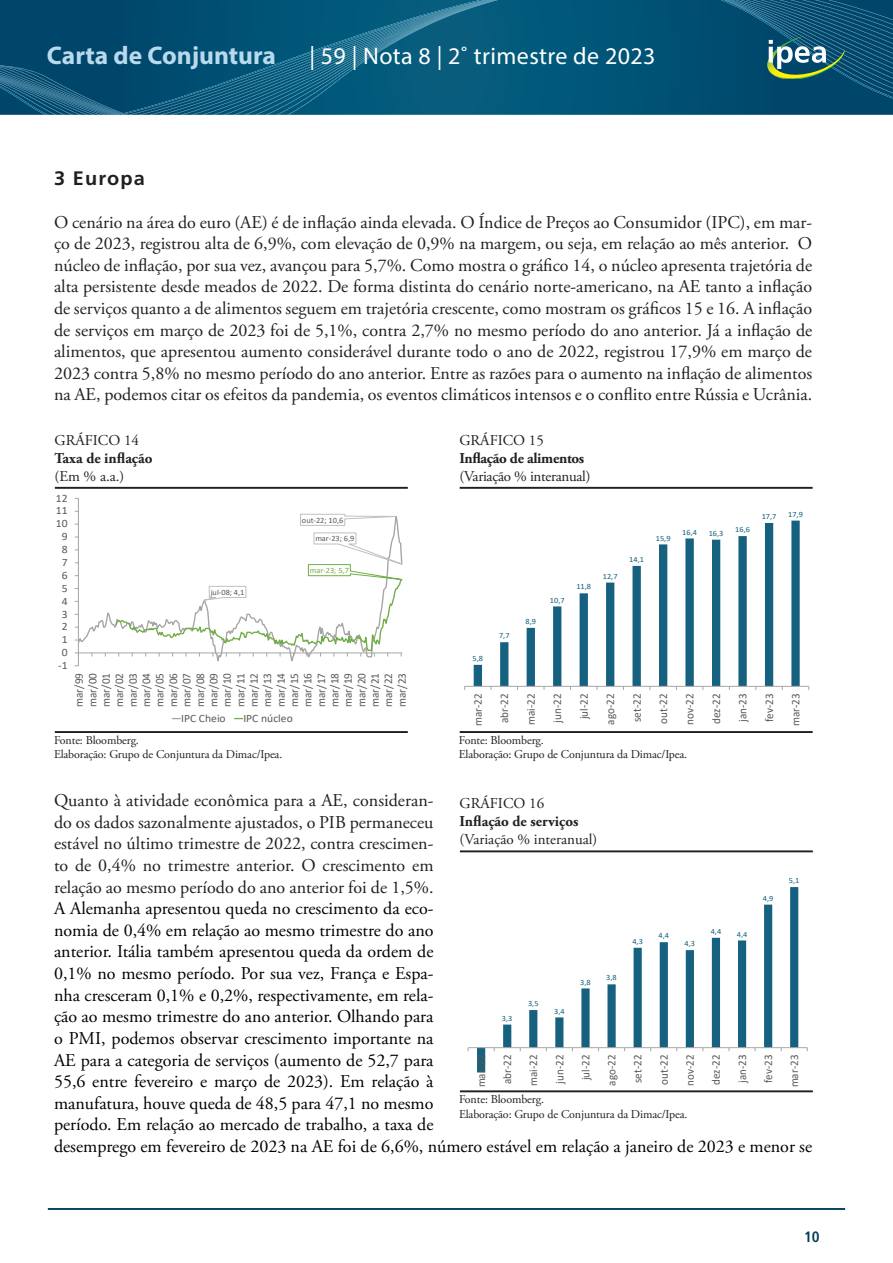
<style>
.page{position:relative;width:893px;height:1263px;background:#fff}
.page>*{position:absolute;margin:0;border:0;box-sizing:border-box;transform-origin:0 0}
.t1{font:700 25.5px "Myriad Pro";color:#b9d9ed}
.t2{font:24px "Myriad Pro";letter-spacing:.015em;color:#fff}
.Título_1{font:700 19.5px "Frutiger LT Pro";letter-spacing:.06em;color:#231f20}
.corpo_de_texto{font:18px/21.6px "Adobe Garamond Pro";color:#231f20;text-align:justify}
.corpo_de_texto-2{font:18px/21.6px "Adobe Garamond Pro";color:#000}
.t3{font:15px "Adobe Garamond Pro";color:#231f20}
.t4{font:700 15px "Adobe Garamond Pro";color:#231f20}
.t5{font:15px "Adobe Garamond Pro";letter-spacing:-.02em;color:#231f20}
.t6{font:700 15px "Adobe Garamond Pro";letter-spacing:-.02em;color:#231f20}
.t7{font:700 condensed 15px "Frutiger LT Pro";color:#013d59}
.t8{font:12px "Adobe Garamond Pro";letter-spacing:-.01em;color:#231f20}
.t9{font:11.55px/13.5px "Calibri";color:#595959;text-align:justify}
.t10{font:11.55px "Calibri";color:#595959;scale:.95 1}
.t11{font:11.55px "Calibri";color:#595959;scale:.96 1}
.t12{font:11.25px "Calibri";color:#595959;scale:1.04 1}
.t13{font:8.1px "Calibri";color:#595959;scale:1.04 1}
.t14{font:8.1px "Calibri";color:#70ad47;scale:1.04 1}
.t15{font:7.95px "Calibri";color:#176180;scale:1.04 1}
.t16{font:7.95px "Calibri";color:#176180;scale:1.05 1}
.s1{color:#231f20}
</style>
<div class="page">
<svg style="left:498px;top:0;width:395px;height:115px;background:#015376"></svg>
<svg style="left:0;top:0;width:498px;height:115px;background:#095779"></svg>
<hr style="left:48px;top:1208px;width:797px;height:2px;background:#013d59">
<svg style="left:721px;top:0;width:172px;height:100px;background:#165876"></svg>
<hr style="left:460px;top:1090px;width:353px;height:2px;background:#231f20">
<hr style="left:460px;top:850px;width:353px;height:2px;background:#231f20">
<svg style="left:477px;top:887px;width:321px;height:185px"></svg>
<hr style="left:468px;top:1047px;width:339px;height:1px;background:#a6a6a6">
<hr style="left:55px;top:731px;width:353px;height:2px;background:#231f20">
<hr style="left:55px;top:487px;width:353px;height:2px;background:#231f20">
<hr style="left:78px;top:498px;width:1px;height:168px;background:#a6a6a6">
<svg style="left:75px;top:510px;width:328px;height:156px"></svg>
<hr style="left:460px;top:731px;width:353px;height:2px;background:#231f20">
<hr style="left:460px;top:487px;width:353px;height:2px;background:#231f20">
<svg style="left:474px;top:521px;width:326px;height:165px"></svg>
<hr style="left:465px;top:686px;width:344px;height:1px;background:#a6a6a6">
<h1 class="t1" style="left:47px;top:39px;width:230px">Carta de Conjuntura</h1>
<h2 class="t2" style="left:309px;top:41px;width:347px">| 59 | Nota 8 | 2˚ trimestre de 2023</h2>
<p class="Título_1" style="left:54px;top:166px;width:92px">3 Europa</p>
<p class="corpo_de_texto" style="left:54px;top:212px;width:760px">O cenário na área do euro (AE) é de inflação ainda elevada. O Índice de Preços ao Consumidor (IPC), em mar&shy;ço de 2023, registrou alta de 6,9%, com elevação de 0,9% na margem, ou seja, em relação ao mês anterior. O núcleo de inflação, por sua vez, avançou para 5,7%. Como mostra o gráfico 14, o núcleo apresenta trajetória de alta persistente desde meados de 2022. De forma distinta do cenário norte-americano, na AE tanto a inflação de serviços quanto a de alimentos seguem em trajetória crescente, como mostram os gráficos 15 e 16. A inflação de serviços em março de 2023 foi de 5,1%, contra 2,7% no mesmo período do ano anterior. Já a inflação de alimentos, que apresentou aumento considerável durante todo o ano de 2022, registrou 17,9% em março de 2023 contra 5,8% no mesmo período do ano anterior. Entre as razões para o aumento na inflação de alimentos na AE, podemos citar os efeitos da pandemia, os eventos climáticos intensos e o conflito entre Rússia e Ucrânia.</p>
<p class="t3" style="left:55px;top:431px;width:86px">GRÁFICO 14</p>
<p class="t4" style="left:55px;top:449px;width:100px">Taxa de inflação</p>
<p class="t3" style="left:55px;top:467px;width:71px">(Em % a.a.)</p>
<p class="t12" style="left:56px;top:490px;width:13px">12</p>
<p class="t12" style="left:56px;top:503px;width:13px">11</p>
<p class="t12" style="left:56px;top:516px;width:13px">10</p>
<p class="t12" style="left:62px;top:529px;width:7px">9</p>
<p class="t12" style="left:62px;top:541px;width:7px">8</p>
<p class="t12" style="left:62px;top:554px;width:7px">7</p>
<p class="t12" style="left:62px;top:567px;width:7px">6</p>
<p class="t12" style="left:62px;top:580px;width:7px">5</p>
<p class="t12" style="left:62px;top:593px;width:7px">4</p>
<p class="t12" style="left:62px;top:606px;width:7px">3</p>
<p class="t12" style="left:62px;top:619px;width:7px">2</p>
<p class="t12" style="left:62px;top:632px;width:7px">1</p>
<p class="t12" style="left:62px;top:645px;width:7px">0</p>
<p class="t12" style="left:58px;top:657px;width:11px">-1</p>
<p class="t13" style="left:211px;top:586px;width:34px">jul-08; 4,1</p>
<p class="t13" style="left:302px;top:514px;width:41px">out-22; 10,6</p>
<p class="t13" style="left:315px;top:533px;width:39px">mar-23; 6,9</p>
<p class="t14" style="left:310px;top:565px;width:39px">mar-23; 5,7</p>
<p class="t9" style="left:72px;top:707px;width:35px;rotate:-90deg">mar/99 mar/00 mar/01 mar/02 mar/03 mar/04 mar/05 mar/06 mar/07 mar/08 mar/09 mar/10 mar/11 mar/12 mar/13 mar/14 mar/15 mar/16 mar/17 mar/18 mar/19 mar/20 mar/21 mar/22 mar/23</p>
<p class="t12" style="left:181px;top:710px;width:44px">IPC Cheio</p>
<p class="t12" style="left:243px;top:710px;width:49px">IPC núcleo</p>
<p class="t8" style="left:54px;top:733px;width:86px">Fonte: Bloomberg.</p>
<p class="t8" style="left:54px;top:747px;width:230px">Elaboração: Grupo de Conjuntura da Dimac/Ipea.</p>
<p class="t3" style="left:459px;top:431px;width:86px">GRÁFICO 15</p>
<p class="t6" style="left:459px;top:449px;width:126px">Inflação de alimentos</p>
<p class="t5" style="left:459px;top:467px;width:133px">(Variação % interanual)</p>
<p class="t15" style="left:472px;top:653px;width:12px">5,8</p>
<p class="t15" style="left:499px;top:630px;width:12px">7,7</p>
<p class="t15" style="left:525px;top:616px;width:12px">8,9</p>
<p class="t15" style="left:550px;top:594px;width:16px">10,7</p>
<p class="t15" style="left:576px;top:581px;width:16px">11,8</p>
<p class="t15" style="left:603px;top:570px;width:16px">12,7</p>
<p class="t15" style="left:629px;top:554px;width:16px">14,1</p>
<p class="t15" style="left:656px;top:532px;width:16px">15,9</p>
<p class="t15" style="left:682px;top:526px;width:16px">16,4</p>
<p class="t15" style="left:709px;top:528px;width:16px">16,3</p>
<p class="t15" style="left:735px;top:524px;width:16px">16,6</p>
<p class="t15" style="left:762px;top:511px;width:16px">17,7</p>
<p class="t15" style="left:788px;top:508px;width:16px">17,9</p>
<p class="t11" style="left:470px;top:726px;width:36px;rotate:-90deg">mar-22</p>
<p class="t11" style="left:496px;top:723px;width:33px;rotate:-90deg">abr-22</p>
<p class="t11" style="left:523px;top:725px;width:34px;rotate:-90deg">mai-22</p>
<p class="t11" style="left:549px;top:723px;width:32px;rotate:-90deg">jun-22</p>
<p class="t11" style="left:576px;top:719px;width:28px;rotate:-90deg">jul-22</p>
<p class="t11" style="left:602px;top:725px;width:34px;rotate:-90deg">ago-22</p>
<p class="t11" style="left:629px;top:722px;width:31px;rotate:-90deg">set-22</p>
<p class="t11" style="left:655px;top:724px;width:33px;rotate:-90deg">out-22</p>
<p class="t11" style="left:682px;top:725px;width:34px;rotate:-90deg">nov-22</p>
<p class="t11" style="left:708px;top:724px;width:33px;rotate:-90deg">dez-22</p>
<p class="t11" style="left:735px;top:722px;width:31px;rotate:-90deg">jan-23</p>
<p class="t11" style="left:761px;top:722px;width:31px;rotate:-90deg">fev-23</p>
<p class="t11" style="left:788px;top:726px;width:36px;rotate:-90deg">mar-23</p>
<p class="t8" style="left:459px;top:733px;width:86px">Fonte: Bloomberg.</p>
<p class="t8" style="left:459px;top:747px;width:230px">Elaboração: Grupo de Conjuntura da Dimac/Ipea.</p>
<p class="corpo_de_texto-2" style="left:54px;top:790px;width:760px"><span class="s1">Quanto à atividade econômica para a AE, consideran-<br>do os dados sazonalmente ajustados, o PIB permaneceu<br>estável no último trimestre de 2022, contra crescimen-<br>to de 0,4% no trimestre anterior. O crescimento em<br>relação ao mesmo período do ano anterior foi de 1,5%.<br></span>A Alemanha apresentou queda no crescimento da eco-<br>nomia de 0,4% em relação ao mesmo trimestre do ano<br>anterior. Itália também apresentou queda da ordem de<br>0,1% no mesmo período. Por sua vez, França e Espa-<br>nha cresceram 0,1% e 0,2%, respectivamente, em rela-<br>ção ao mesmo trimestre do ano anterior. Olhando para<br>o PMI, podemos observar crescimento importante na<br>AE para a categoria de serviços (aumento de 52,7 para<br>55,6 entre fevereiro e março de 2023). Em relação à<br>manufatura, houve queda de 48,5 para 47,1 no mesmo<br>período. Em relação ao mercado de trabalho, a taxa de<br>desemprego em fevereiro de 2023 na AE foi de 6,6%, número estável em relação a janeiro de 2023 e menor se</p>
<p class="t3" style="left:460px;top:794px;width:86px">GRÁFICO 16</p>
<p class="t4" style="left:460px;top:813px;width:120px">Inflação de serviços</p>
<p class="t3" style="left:460px;top:830px;width:139px">(Variação % interanual)</p>
<p class="t16" style="left:789px;top:875px;width:12px">5,1</p>
<p class="t16" style="left:763px;top:892px;width:12px">4,9</p>
<p class="t16" style="left:711px;top:926px;width:12px">4,4</p>
<p class="t16" style="left:737px;top:928px;width:12px">4,4</p>
<p class="t16" style="left:658px;top:930px;width:12px">4,4</p>
<p class="t16" style="left:632px;top:936px;width:12px">4,3</p>
<p class="t16" style="left:685px;top:938px;width:12px">4,3</p>
<p class="t16" style="left:606px;top:972px;width:12px">3,8</p>
<p class="t16" style="left:580px;top:976px;width:12px">3,8</p>
<p class="t16" style="left:528px;top:998px;width:12px">3,5</p>
<p class="t16" style="left:554px;top:1005px;width:12px">3,4</p>
<p class="t16" style="left:502px;top:1012px;width:12px">3,3</p>
<p class="t10" style="left:473px;top:1087px;width:36px;rotate:-90deg">mar-22</p>
<p class="t10" style="left:499px;top:1084px;width:33px;rotate:-90deg">abr-22</p>
<p class="t10" style="left:525px;top:1086px;width:34px;rotate:-90deg">mai-22</p>
<p class="t10" style="left:551px;top:1084px;width:32px;rotate:-90deg">jun-22</p>
<p class="t10" style="left:578px;top:1080px;width:29px;rotate:-90deg">jul-22</p>
<p class="t10" style="left:604px;top:1086px;width:34px;rotate:-90deg">ago-22</p>
<p class="t10" style="left:630px;top:1083px;width:31px;rotate:-90deg">set-22</p>
<p class="t10" style="left:656px;top:1085px;width:33px;rotate:-90deg">out-22</p>
<p class="t10" style="left:682px;top:1086px;width:34px;rotate:-90deg">nov-22</p>
<p class="t10" style="left:708px;top:1085px;width:33px;rotate:-90deg">dez-22</p>
<p class="t10" style="left:734px;top:1083px;width:31px;rotate:-90deg">jan-23</p>
<p class="t10" style="left:760px;top:1083px;width:32px;rotate:-90deg">fev-23</p>
<p class="t10" style="left:786px;top:1087px;width:36px;rotate:-90deg">mar-23</p>
<p class="t8" style="left:459px;top:1092px;width:86px">Fonte: Bloomberg.</p>
<p class="t8" style="left:459px;top:1106px;width:230px">Elaboração: Grupo de Conjuntura da Dimac/Ipea.</p>
<p class="t7" style="left:804px;top:1228px;width:17px">10</p>
</div>
